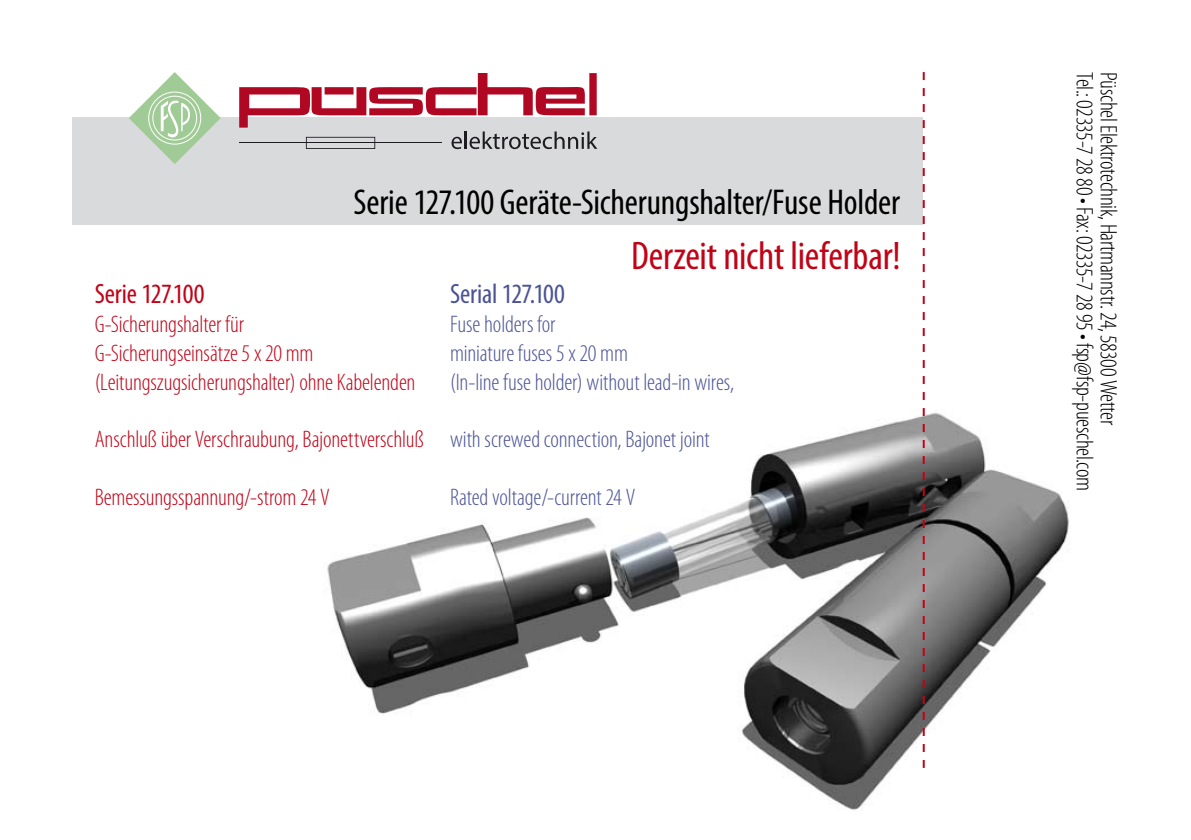
<style>
.page{position:relative;width:1191px;height:840px;background:#fff}
.page>*{position:absolute;margin:0;border:0;box-sizing:border-box;transform-origin:0 0}
.t1{font:condensed 40px "Myriad Pro";letter-spacing:-.005em;color:#c00418}
.t2{font:condensed 36px "Myriad Pro";letter-spacing:-.005em;color:#000}
.t3{font:condensed 28px "Myriad Pro";letter-spacing:-.005em;color:#4b5394}
.t4{font:condensed 28px "Myriad Pro";letter-spacing:-.005em;color:#c00418}
.t5{font:300 condensed 24px/28.8px "Myriad Pro";letter-spacing:-.005em;color:#c00418}
.t6{font:300 condensed 24px/28.8px "Myriad Pro";letter-spacing:-.005em;color:#4b5394}
.t7{font:300 condensed 24px "Myriad Pro";letter-spacing:-.02em;color:#000}
</style>
<div class="page">
<div style="left:72px;top:117px;width:850px;height:108px;background:#d9dadb"></div>
<img style="left:327px;top:408px;width:742px;height:401px">
<svg style="left:129px;top:72px;width:92px;height:92px"></svg>
<svg style="left:239px;top:73px;width:358px;height:76px"></svg>
<svg style="left:922px;top:72px;width:2px;height:695px"></svg>
<h2 class="t2" style="left:353px;top:180px;width:548px">Serie 127.100 Geräte-Sicherungshalter/Fuse Holder</h2>
<p class="t4" style="left:95px;top:277px;width:111px">Serie 127.100</p>
<p class="t5" style="left:95px;top:310px;width:322px">G-Sicherungshalter für<br>G-Sicherungseinsätze 5 x 20 mm (Leitungszugsicherungshalter) ohne Kabelenden</p>
<p class="t5" style="left:95px;top:425px;width:331px">Anschluß über Verschraubung, Bajonettverschluß</p>
<p class="t5" style="left:95px;top:483px;width:237px">Bemessungsspannung/-strom 24 V</p>
<h1 class="t1" style="left:631px;top:232px;width:271px">Derzeit nicht lieferbar!</h1>
<p class="t3" style="left:450px;top:277px;width:116px">Serial 127.100</p>
<p class="t6" style="left:450px;top:310px;width:285px">Fuse holders for<br>miniature fuses 5 x 20 mm<br>(In-line fuse holder) without lead-in wires,</p>
<p class="t6" style="left:450px;top:425px;width:261px">with screwed connection, Bajonet joint</p>
<p class="t6" style="left:450px;top:483px;width:187px">Rated voltage/-current 24 V</p>
<p class="t7" style="left:1097px;top:72px;width:420px;rotate:90deg">Tel.: 02335-7 28 80 • Fax: 02335-7 28 95 • fsp@fsp-pueschel.com</p>
<p class="t7" style="left:1121px;top:72px;width:354px;rotate:90deg">Püschel Elektrotechnik, Hartmannstr. 24, 58300 Wetter</p>
</div>
